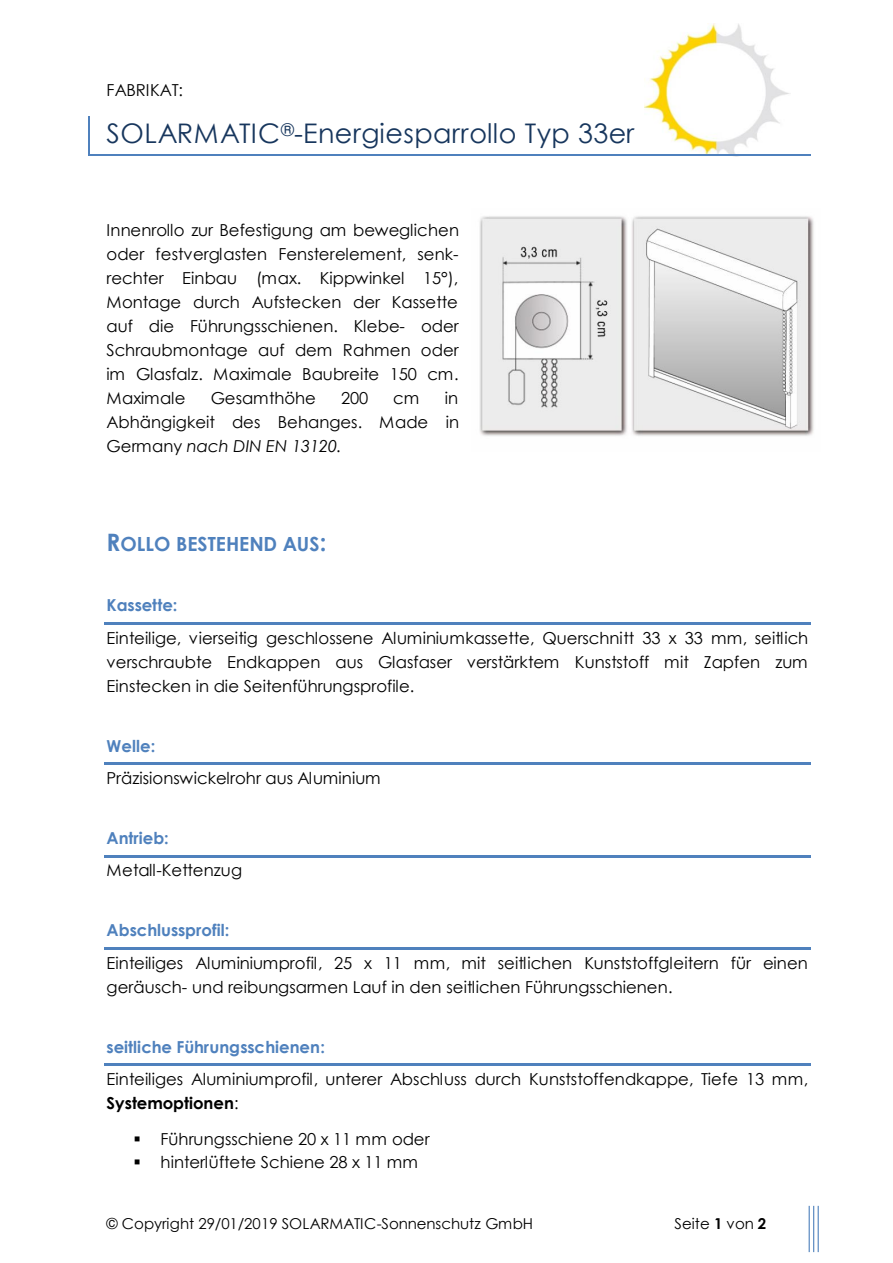
<style>
.page{position:relative;width:893px;height:1263px;background:#fff}
.page>*{position:absolute;margin:0;border:0;box-sizing:border-box;transform-origin:0 0}
.t1{font:27px "Century Gothic";letter-spacing:.015em;color:#17365d}
.t2{font:700 19.5px "Century Gothic";color:#4f81bd}
.t3{font:16.5px/24px "Century Gothic";letter-spacing:.005em;color:#000;text-align:justify}
.t4{font:700 16.5px "Century Gothic";letter-spacing:-.005em;color:#4f81bd}
.t5{font:15px "Century Gothic";color:#000}
.s1{font-style:italic}
.s2{font-size:24px}
.s3{font-weight:700}
</style>
<div class="page">
<img style="left:645px;top:24px;width:145px;height:130px">
<hr style="left:89px;top:154px;width:722px;height:2px;background:#4f81bd">
<hr style="left:88px;top:116px;width:1px;height:38px;background:#4f81bd">
<hr style="left:809px;top:1206px;width:1px;height:46px;background:#4f81bd">
<hr style="left:813px;top:1206px;width:1px;height:46px;background:#4f81bd">
<hr style="left:818px;top:1206px;width:1px;height:46px;background:#4f81bd">
<hr style="left:104px;top:622px;width:707px;height:3px;background:#4f81bd">
<hr style="left:104px;top:763px;width:707px;height:2px;background:#4f81bd">
<hr style="left:104px;top:855px;width:707px;height:2px;background:#4f81bd">
<hr style="left:104px;top:947px;width:707px;height:2px;background:#4f81bd">
<hr style="left:104px;top:1063px;width:707px;height:3px;background:#4f81bd">
<img style="left:479px;top:216px;width:335px;height:220px">
<p class="t3" style="left:107px;top:78px;width:78px">FABRIKAT:</p>
<h1 class="t1" style="left:107px;top:116px;width:529px">SOLARMATIC<sup>®</sup>-Energiesparrollo Typ 33er</h1>
<p class="t3" style="left:107px;top:218px;width:354px">Innenrollo zur Befestigung am beweglichen oder festverglasten Fensterelement, senk&shy;rechter Einbau (max. Kippwinkel 15°), Montage durch Aufstecken der Kassette auf die Führungsschienen. Klebe- oder Schraubmontage auf dem Rahmen oder im Glasfalz. Maximale Baubreite 150 cm.<br>Maximale</p>
<p class="t3" style="left:107px;top:386px;width:354px;text-indent:338px">in Abhängigkeit des Behanges. Made in Germany <span class="s1">nach DIN EN 13120.</span></p>
<p class="t3" style="left:211px;top:386px;width:107px">Gesamthöhe</p>
<p class="t3" style="left:341px;top:386px;width:29px">200</p>
<p class="t3" style="left:393px;top:386px;width:27px">cm</p>
<h1 class="t2" style="left:107px;top:532px;width:221px"><span class="s2">R</span>OLLO BESTEHEND AUS<span class="s2">:</span></h1>
<h2 class="t4" style="left:107px;top:595px;width:72px">Kassette:</h2>
<p class="t3" style="left:107px;top:625px;width:703px">Einteilige, vierseitig geschlossene Aluminiumkassette, Querschnitt 33 x 33 mm, seitlich verschraubte Endkappen aus Glasfaser verstärktem Kunststoff mit Zapfen zum Einstecken in die Seitenführungsprofile.</p>
<h2 class="t4" style="left:107px;top:735px;width:50px">Welle:</h2>
<p class="t3" style="left:107px;top:766px;width:276px">Präzisionswickelrohr aus Aluminium</p>
<h2 class="t4" style="left:107px;top:828px;width:64px">Antrieb:</h2>
<p class="t3" style="left:107px;top:858px;width:137px">Metall-Kettenzug</p>
<h2 class="t4" style="left:107px;top:920px;width:125px">Abschlussprofil:</h2>
<p class="t3" style="left:107px;top:950px;width:703px">Einteiliges Aluminiumprofil, 25 x 11 mm, mit seitlichen Kunststoffgleitern für einen geräusch- und reibungsarmen Lauf in den seitlichen Führungsschienen.</p>
<h2 class="t4" style="left:107px;top:1036px;width:220px">seitliche Führungsschienen:</h2>
<p class="t3" style="left:107px;top:1067px;width:703px">Einteiliges Aluminiumprofil, unterer Abschluss durch Kunststoffendkappe, Tiefe 13 mm,<br><span class="s3">Systemoptionen</span>:</p>
<p class="t3" style="left:134px;top:1127px;width:298px">▪ Führungsschiene 20 x 11 mm oder</p>
<p class="t3" style="left:134px;top:1149px;width:286px">▪ hinterlüftete Schiene 28 x 11 mm</p>
<p class="t5" style="left:107px;top:1214px;width:428px">© Copyright 29/01/2019 SOLARMATIC-Sonnenschutz GmbH</p>
<p class="t5" style="left:675px;top:1214px;width:93px">Seite <span class="s3">1</span> von <span class="s3">2</span></p>
</div>
